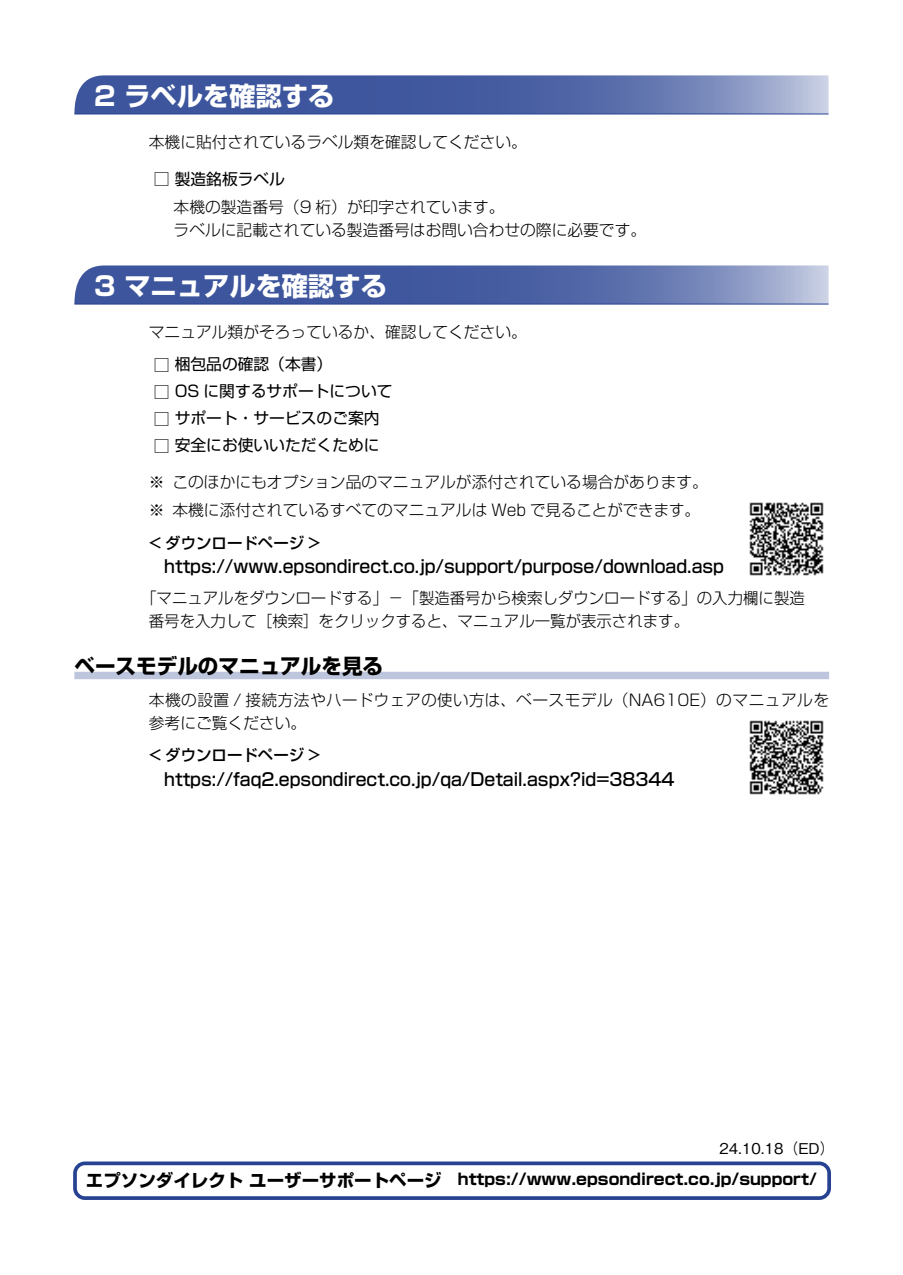
<style>
.page{position:relative;width:903px;height:1275px;background:#fff}
.page>*{position:absolute;margin:0;border:0;box-sizing:border-box;transform-origin:0 0}
.中見出し{font:700 26.25px "Shin Go Pro";color:#fff}
.小見出し{font:700 21px "Shin Go Pro";color:#000}
.本文{font:500 17.5px "Shin Go Pro";color:#000}
.参照先{font:700 17.5px "Shin Go Pro";color:#000}
.本文-2{font:300 15.75px/22.8px "Shin Go Pro";color:#000}
.表タイトル{font:15.75px "Shin Go Pro";color:#000}
.本文-3{font:300 15.75px/22.8px "Shin Go Pro";letter-spacing:.03em;color:#000}
.参照先-2{font:700 15.75px "Shin Go Pro";color:#000}
.本文-4{font:500 15.75px "Shin Go Pro";color:#000}
.印行{font:500 14.88px "Gothic BBB Pro";color:#000}
.s1{font-weight:500}
</style>
<div class="page">
<div style="left:73px;top:1161px;width:758px;height:39px;border:4px solid #284292;border-radius:10px"></div>
<div style="left:74px;top:672px;width:755px;height:7px;background:#bec6de"></div>
<svg style="left:74px;top:75px;width:754px;height:39px;background:#576caa"></svg>
<hr style="left:74px;top:114px;width:754px;height:1px;background:#284292">
<svg style="left:74px;top:265px;width:754px;height:39px;background:#586caa"></svg>
<hr style="left:74px;top:304px;width:754px;height:1px;background:#284292">
<img style="left:749px;top:502px;width:75px;height:74px">
<img style="left:749px;top:720px;width:75px;height:75px">
<p class="中見出し" style="left:94px;top:75px;width:242px">2 ラベルを確認する</p>
<p class="本文-2" style="left:149px;top:129px;width:379px">本機に貼付されているラベル類を確認してください。</p>
<p class="表タイトル" style="left:154px;top:166px;width:133px"><span class="s1">□</span> 製造銘板ラベル</p>
<p class="本文-2" style="left:174px;top:193px;width:332px">本機の製造番号（9 桁）が印字されています。</p>
<p class="本文-2" style="left:174px;top:216px;width:474px">ラベルに記載されている製造番号はお問い合わせの際に必要です。</p>
<p class="中見出し" style="left:94px;top:265px;width:294px">3 マニュアルを確認する</p>
<p class="本文-2" style="left:149px;top:319px;width:379px">マニュアル類がそろっているか、確認してください。</p>
<p class="表タイトル" style="left:154px;top:351px;width:180px"><span class="s1">□</span> 梱包品の確認（本書）</p>
<p class="表タイトル" style="left:154px;top:378px;width:240px"><span class="s1">□</span> OS に関するサポートについて</p>
<p class="表タイトル" style="left:154px;top:405px;width:227px"><span class="s1">□</span> サポート・サービスのご案内</p>
<p class="表タイトル" style="left:154px;top:433px;width:227px"><span class="s1">□</span> 安全にお使いいただくために</p>
<p class="本文-2" style="left:149px;top:469px;width:561px">※ このほかにもオプション品のマニュアルが添付されている場合があります。</p>
<p class="本文-2" style="left:149px;top:497px;width:553px">※ 本機に添付されているすべてのマニュアルは Web で見ることができます。</p>
<p class="本文-4" style="left:149px;top:530px;width:173px">&lt; ダウンロードページ &gt;</p>
<p class="本文" style="left:164px;top:552px;width:561px">https://www.epsondirect.co.jp/support/purpose/download.asp</p>
<p class="本文-2" style="left:149px;top:585px;width:657px;text-indent:-8px">「マニュアルをダウンロードする」－「製造番号から検索しダウンロードする」の入力欄に製造番号を入力して［検索］をクリックすると、マニュアル一覧が表示されます。</p>
<p class="小見出し" style="left:74px;top:650px;width:310px">ベースモデルのマニュアルを見る</p>
<p class="本文-3" style="left:149px;top:687px;width:682px">本機の設置 / 接続方法やハードウェアの使い方は、ベースモデル（NA610E）のマニュアルを参考にご覧ください。</p>
<p class="本文-4" style="left:149px;top:742px;width:173px">&lt; ダウンロードページ &gt;</p>
<p class="本文" style="left:164px;top:765px;width:512px">https://faq2.epsondirect.co.jp/qa/Detail.aspx?id=38344</p>
<p class="印行" style="left:719px;top:1136px;width:117px">24.10.18（ED）</p>
<p class="参照先" style="left:86px;top:1166px;width:357px">エプソンダイレクト ユーザーサポートページ</p>
<p class="参照先-2" style="left:458px;top:1167px;width:360px">https://www.epsondirect.co.jp/support/</p>
</div>
